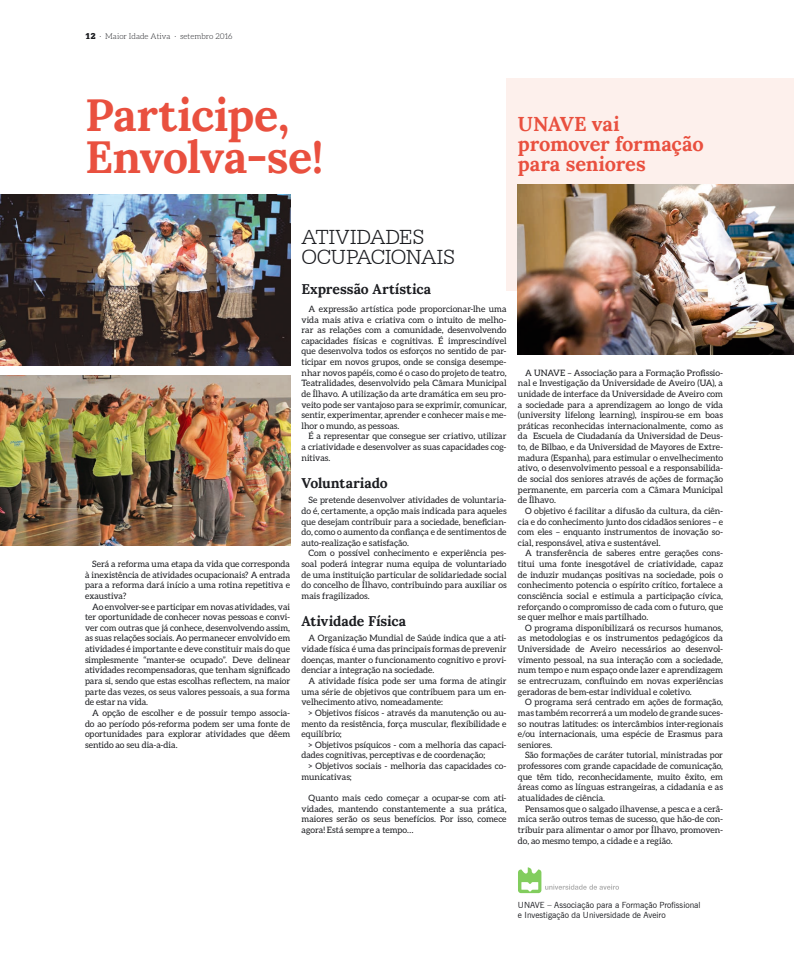
<style>
.page{position:relative;width:794px;height:964px;background:#fff}
.page>*{position:absolute;margin:0;border:0;box-sizing:border-box;transform-origin:0 0}
.t1{font:700 45px/42px "Lora";letter-spacing:-.015em;color:#e9503f}
.t2{font:300 22px/20px "Serifa BT";letter-spacing:-.02em;color:#1b1c20}
.t3{font:700 20px/20px "Lora";letter-spacing:-.01em;color:#e9503f}
.t4{font:700 14px "Lora";letter-spacing:-.005em;color:#1b1c20}
.t5{font:8.8px/10.6px "Aleo";color:#1b1c20;text-align:justify}
.t6{font:8.5px/10.2px "News Gothic BT";color:#1b1c20}
.t7{font:300 8px "Aleo";color:#1b1c20}
.s1{font-family:"Serifa BT";font-weight:900;font-size:9px}
</style>
<div class="page">
<div style="left:506px;top:78px;width:288px;height:213px;background:#fdf0ec"></div>
<img style="left:518px;top:184px;width:276px;height:170px">
<img style="left:0;top:376px;width:290px;height:170px">
<img style="left:0;top:195px;width:290px;height:170px">
<svg style="left:518px;top:867px;width:101px;height:26px"></svg>
<p class="t7" style="left:85px;top:32px;width:149px"><span class="s1">12</span> · Maior Idade Ativa · setembro 2016</p>
<h1 class="t1" style="left:85px;top:94px;width:240px">Participe,<br>Envolva-se!</h1>
<h3 class="t3" style="left:518px;top:114px;width:187px">UNAVE vai promover formação para seniores</h3>
<p class="t5" style="left:85px;top:558px;width:207px;text-indent:7px">Será a reforma uma etapa da vida que corresponda à inexistência de atividades ocupacionais? A entrada para a reforma dará início a uma rotina repetitiva e exaustiva?</p>
<p class="t5" style="left:85px;top:601px;width:207px;text-indent:7px">Ao envolver-se e participar em novas atividades, vai ter oportunidade de conhecer novas pessoas e convi&shy;ver com outras que já conhece, desenvolvendo assim, as suas relações sociais. Ao permanecer envolvido em atividades é importante e deve constituir mais do que simplesmente “manter-se ocupado”. Deve delinear atividades recompensadoras, que tenham significado para si, sendo que estas escolhas reflectem, na maior parte das vezes, os seus valores pessoais, a sua forma de estar na vida.</p>
<p class="t5" style="left:85px;top:707px;width:207px;text-indent:7px">A opção de escolher e de possuir tempo associa&shy;do ao período pós-reforma podem ser uma fonte de oportunidades para explorar atividades que dêem sentido ao seu dia-a-dia.</p>
<h2 class="t2" style="left:301px;top:226px;width:155px">ATIVIDADES<br>OCUPACIONAIS</h2>
<h3 class="t4" style="left:301px;top:280px;width:131px">Expressão Artística</h3>
<p class="t5" style="left:301px;top:303px;width:207px;text-indent:7px">A expressão artística pode proporcionar-lhe uma vida mais ativa e criativa com o intuito de melho&shy;rar as relações com a comunidade, desenvolvendo capacidades físicas e cognitivas. É imprescindível que desenvolva todos os esforços no sentido de par&shy;ticipar em novos grupos, onde se consiga desempe&shy;nhar novos papéis, como é o caso do projeto de teatro, Teatralidades, desenvolvido pela Câmara Municipal de Ílhavo. A utilização da arte dramática em seu pro&shy;veito pode ser vantajoso para se exprimir, comunicar, sentir, experimentar, aprender e conhecer mais e me&shy;lhor o mundo, as pessoas.</p>
<p class="t5" style="left:301px;top:431px;width:207px;text-indent:7px">É a representar que consegue ser criativo, utilizar a criatividade e desenvolver as suas capacidades cog&shy;nitivas.</p>
<h3 class="t4" style="left:301px;top:474px;width:88px">Voluntariado</h3>
<p class="t5" style="left:301px;top:495px;width:207px;text-indent:7px">Se pretende desenvolver atividades de voluntaria&shy;do é, certamente, a opção mais indicada para aqueles que desejam contribuir para a sociedade, benefician&shy;do, como o aumento da confiança e de sentimentos de auto-realização e satisfação.</p>
<p class="t5" style="left:301px;top:548px;width:207px;text-indent:7px">Com o possível conhecimento e experiência pes&shy;soal poderá integrar numa equipa de voluntariado de uma instituição particular de solidariedade social do concelho de Ílhavo, contribuindo para auxiliar os mais fragilizados.</p>
<h3 class="t4" style="left:301px;top:612px;width:106px">Atividade Física</h3>
<p class="t5" style="left:301px;top:633px;width:207px;text-indent:7px">A Organização Mundial de Saúde indica que a ati&shy;vidade física é uma das principais formas de prevenir doenças, manter o funcionamento cognitivo e provi&shy;denciar a integração na sociedade.</p>
<p class="t5" style="left:301px;top:675px;width:207px;text-indent:7px">A atividade física pode ser uma forma de atingir uma série de objetivos que contribuem para um en&shy;velhecimento ativo, nomeadamente:</p>
<p class="t5" style="left:301px;top:707px;width:207px;text-indent:7px">&gt; Objetivos físicos - através da manutenção ou au&shy;mento da resistência, força muscular, flexibilidade e equilíbrio;</p>
<p class="t5" style="left:301px;top:739px;width:207px;text-indent:7px">&gt; Objetivos psíquicos - com a melhoria das capaci&shy;dades cognitivas, perceptivas e de coordenação;</p>
<p class="t5" style="left:301px;top:760px;width:207px;text-indent:7px">&gt; Objetivos sociais - melhoria das capacidades co&shy;municativas;</p>
<p class="t5" style="left:301px;top:792px;width:207px;text-indent:7px">Quanto mais cedo começar a ocupar-se com ati&shy;vidades, mantendo constantemente a sua prática, maiores serão os seus benefícios. Por isso, comece agora! Está sempre a tempo…</p>
<p class="t5" style="left:518px;top:367px;width:207px;text-indent:7px">A UNAVE – Associação para a Formação Profissio&shy;nal e Investigação da Universidade de Aveiro (UA), a unidade de interface da Universidade de Aveiro com a sociedade para a aprendizagem ao longo de vida (university lifelong learning), inspirou-se em boas práticas reconhecidas internacionalmente, como as da Escuela de Ciudadanía da Universidad de Deus&shy;to, de Bilbao, e da Universidad de Mayores de Extre&shy;madura (Espanha), para estimular o envelhecimento ativo, o desenvolvimento pessoal e a responsabilida&shy;de social dos seniores através de ações de formação permanente, em parceria com a Câmara Municipal de Ílhavo.</p>
<p class="t5" style="left:518px;top:505px;width:207px;text-indent:7px">O objetivo é facilitar a difusão da cultura, da ciên&shy;cia e do conhecimento junto dos cidadãos seniores – e com eles – enquanto instrumentos de inovação so&shy;cial, responsável, ativa e sustentável.</p>
<p class="t5" style="left:518px;top:548px;width:207px;text-indent:7px">A transferência de saberes entre gerações cons&shy;titui uma fonte inesgotável de criatividade, capaz de induzir mudanças positivas na sociedade, pois o conhecimento potencia o espírito crítico, fortalece a consciência social e estimula a participação cívica, reforçando o compromisso de cada com o futuro, que se quer melhor e mais partilhado.</p>
<p class="t5" style="left:518px;top:622px;width:207px;text-indent:7px">O programa disponibilizará os recursos humanos, as metodologias e os instrumentos pedagógicos da Universidade de Aveiro necessários ao desenvol&shy;vimento pessoal, na sua interação com a sociedade, num tempo e num espaço onde lazer e aprendizagem se entrecruzam, confluindo em novas experiências geradoras de bem-estar individual e coletivo.</p>
<p class="t5" style="left:518px;top:697px;width:207px;text-indent:7px">O programa será centrado em ações de formação, mas também recorrerá a um modelo de grande suces&shy;so noutras latitudes: os intercâmbios inter-regionais e/ou internacionais, uma espécie de Erasmus para seniores.</p>
<p class="t5" style="left:518px;top:750px;width:207px;text-indent:7px">São formações de caráter tutorial, ministradas por professores com grande capacidade de comunicação, que têm tido, reconhecidamente, muito êxito, em áreas como as línguas estrangeiras, a cidadania e as atualidades de ciência.</p>
<p class="t5" style="left:518px;top:803px;width:207px;text-indent:7px">Pensamos que o salgado ilhavense, a pesca e a cerâ&shy;mica serão outros temas de sucesso, que hão-de con&shy;tribuir para alimentar o amor por Ílhavo, promoven&shy;do, ao mesmo tempo, a cidade e a região.</p>
<p class="t6" style="left:518px;top:899px;width:184px">UNAVE – Associação para a Formação Profissional e Investigação da Universidade de Aveiro</p>
</div>
